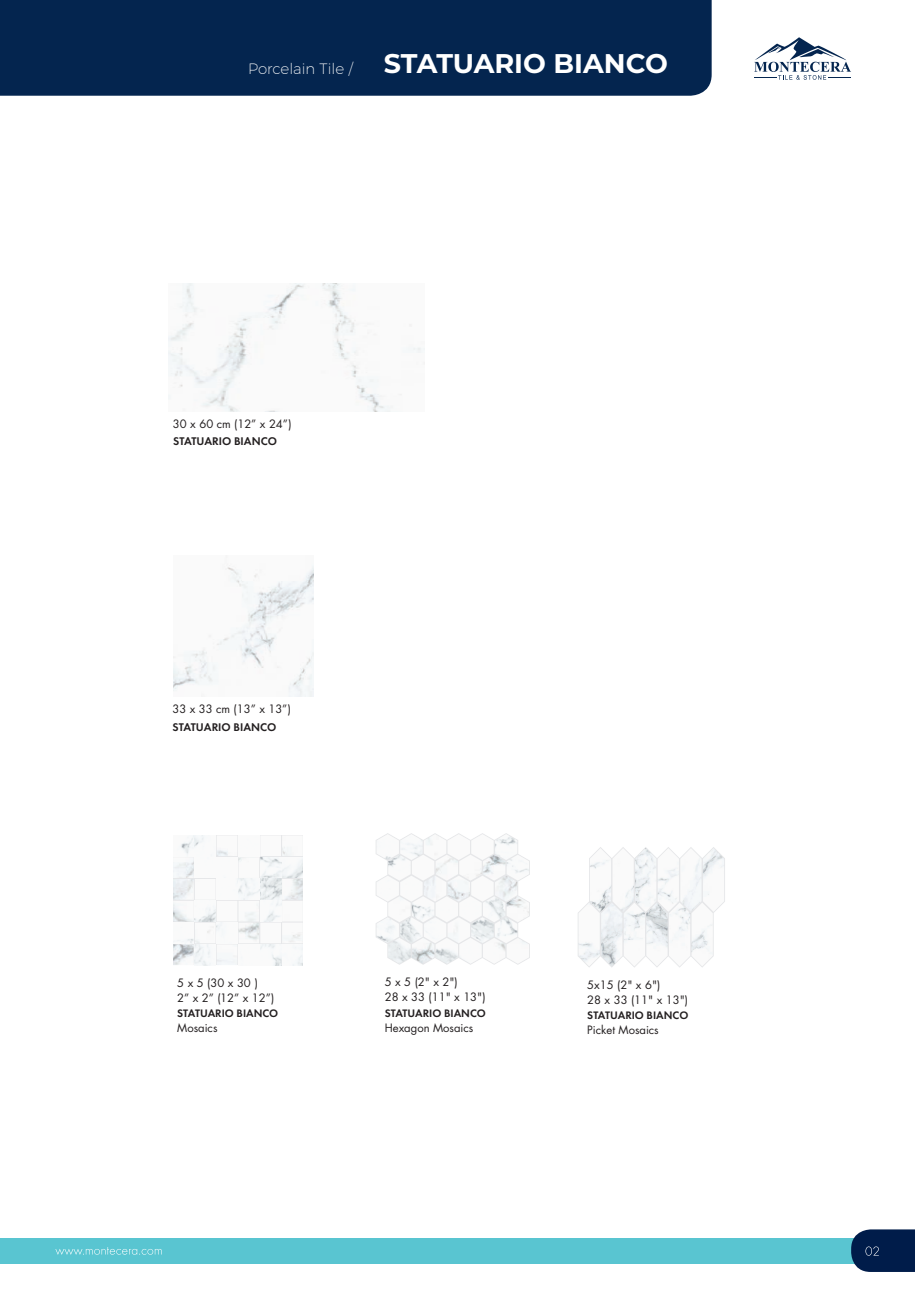
<style>
.page{position:relative;width:915px;height:1306px;background:#fff}
.page>*{position:absolute;margin:0;border:0;box-sizing:border-box;transform-origin:0 0}
.t1{font:700 27px "Montserrat";color:#fff}
.t2{font:11.55px "Futura Demi C";color:#231f20}
.t3{font:11.25px/15.1px "Futura";color:#231f20}
.t4{font:11.25px "Futura Demi C";color:#231f20}
.s1{font-weight:200;font-size:15px}
</style>
<div class="page">
<div style="left:0;top:0;width:711px;height:96px;background:#04254f"></div>
<svg style="left:754px;top:37px;width:96px;height:43px"></svg>
<div style="left:0;top:1237px;width:893px;height:26px;background:#59c5d1"></div>
<svg style="left:850px;top:1229px;width:64px;height:42px;background:#132f59"></svg>
<svg style="left:55px;top:1247px;width:106px;height:7px"></svg>
<img style="left:169px;top:283px;width:255px;height:128px">
<img style="left:173px;top:565px;width:140px;height:131px">
<svg style="left:386px;top:833px;width:134px;height:131px"></svg>
<img style="left:388px;top:860px;width:24px;height:57px">
<img style="left:376px;top:875px;width:36px;height:26px">
<img style="left:388px;top:943px;width:22px;height:20px">
<img style="left:376px;top:917px;width:36px;height:26px">
<img style="left:376px;top:834px;width:36px;height:26px">
<img style="left:388px;top:854px;width:22px;height:26px">
<img style="left:412px;top:834px;width:117px;height:129px">
<svg style="left:588px;top:847px;width:127px;height:120px"></svg>
<img style="left:680px;top:848px;width:44px;height:63px">
<img style="left:635px;top:848px;width:43px;height:63px">
<img style="left:589px;top:848px;width:44px;height:63px">
<img style="left:646px;top:902px;width:66px;height:64px">
<img style="left:601px;top:902px;width:43px;height:64px">
<img style="left:578px;top:902px;width:21px;height:64px">
<img style="left:173px;top:943px;width:130px;height:22px">
<img style="left:173px;top:835px;width:130px;height:108px">
<h1 class="t1" style="left:248px;top:47px;width:421px"><span class="s1">Porcelain Tile /</span> STATUARIO BIANCO</h1>
<p class="t3" style="left:173px;top:417px;width:120px">30 x 60 cm (12” x 24”)</p>
<p class="t2" style="left:173px;top:434px;width:105px">STATUARIO BIANCO</p>
<p class="t3" style="left:172px;top:702px;width:120px">33 x 33 cm (13” x 13”)</p>
<p class="t2" style="left:172px;top:720px;width:105px">STATUARIO BIANCO</p>
<p class="t3" style="left:177px;top:975px;width:99px">5 x 5 (30 x 30 )<br>2” x 2” (12” x 12”)</p>
<p class="t4" style="left:177px;top:1006px;width:102px">STATUARIO BIANCO</p>
<p class="t3" style="left:177px;top:1021px;width:42px">Mosaics</p>
<p class="t3" style="left:384px;top:975px;width:102px">5 x 5 (2" x 2")<br>28 x 33 (11" x 13")</p>
<p class="t4" style="left:384px;top:1006px;width:102px">STATUARIO BIANCO</p>
<p class="t3" style="left:384px;top:1020px;width:90px">Hexagon Mosaics</p>
<p class="t3" style="left:587px;top:978px;width:102px">5x15 (2" x 6")<br>28 x 33 (11" x 13")</p>
<p class="t4" style="left:587px;top:1008px;width:102px">STATUARIO BIANCO</p>
<p class="t3" style="left:587px;top:1023px;width:73px">Picket Mosaics</p>
</div>
